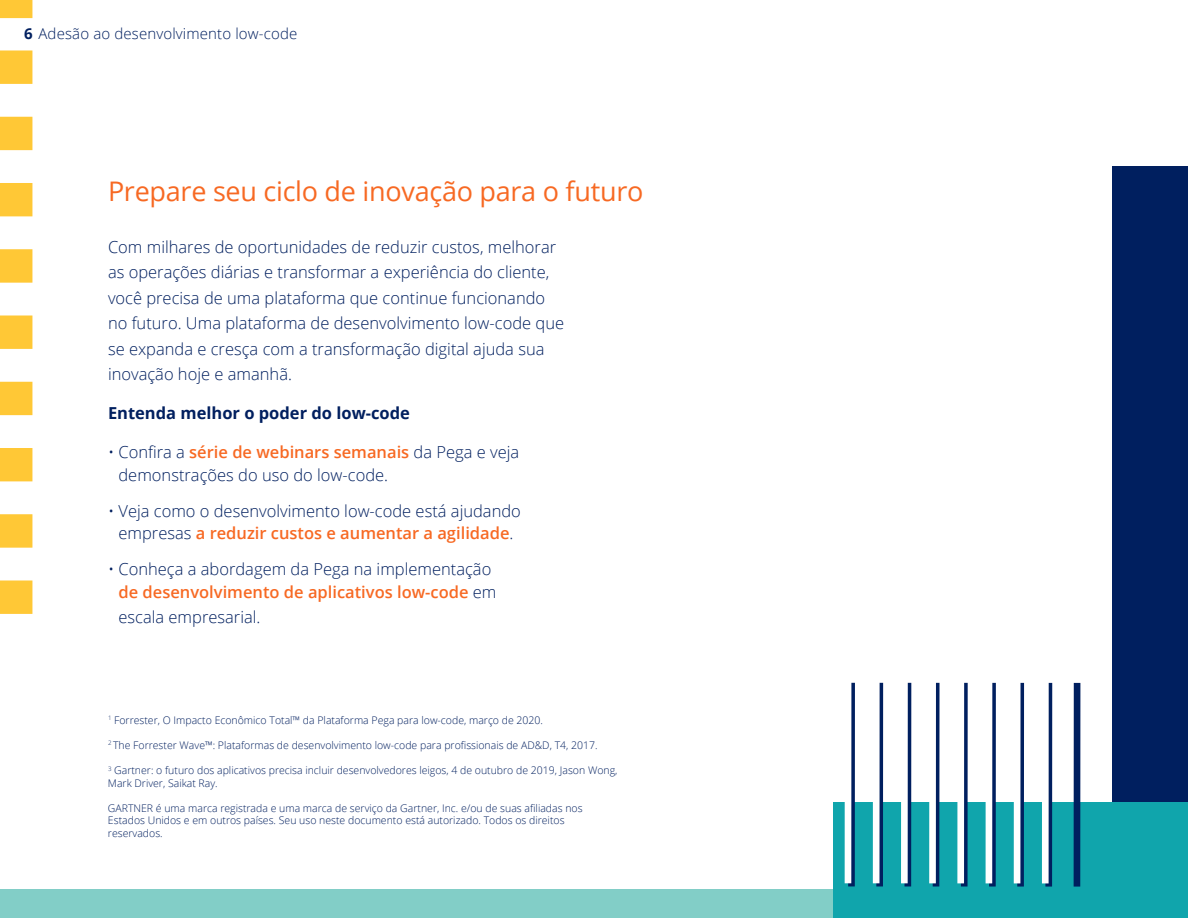
<style>
.page{position:relative;width:1188px;height:918px;background:#fff}
.page>*{position:absolute;margin:0;border:0;box-sizing:border-box;transform-origin:0 0}
.t1{font:27px "Open Sans";letter-spacing:-.01em;color:#f76923}
.t2{font:300 16.5px/25.5px "Open Sans";color:#001f5f}
.t3{font:700 16.5px "Open Sans";color:#001f5f}
.t4{font:300 15px "Open Sans";letter-spacing:.01em;color:#001f5f}
.t5{font:300 10.5px/12.6px "Open Sans";color:#001f5f}
.s1{font-weight:700}
.s2{font-weight:600;color:#f76923}
</style>
<div class="page">
<div style="left:0;top:890px;width:1188px;height:28px;background:#82cec7"></div>
<svg style="left:0;top:581px;width:32px;height:33px"></svg>
<svg style="left:0;top:382px;width:32px;height:33px"></svg>
<svg style="left:0;top:117px;width:32px;height:33px"></svg>
<svg style="left:0;top:514px;width:32px;height:34px"></svg>
<svg style="left:0;top:315px;width:32px;height:34px"></svg>
<svg style="left:0;top:50px;width:32px;height:34px"></svg>
<svg style="left:0;top:448px;width:32px;height:33px"></svg>
<svg style="left:0;top:183px;width:32px;height:33px"></svg>
<svg style="left:0;top:249px;width:32px;height:34px"></svg>
<svg style="left:0;top:0;width:32px;height:18px"></svg>
<div style="left:1112px;top:166px;width:76px;height:752px;background:#001f5f"></div>
<div style="left:834px;top:802px;width:354px;height:116px;background:#10a5ac"></div>
<svg style="left:1045px;top:683px;width:7px;height:204px"></svg>
<div style="left:1074px;top:683px;width:6px;height:204px;background:#001f5f"></div>
<svg style="left:845px;top:682px;width:10px;height:204px"></svg>
<svg style="left:873px;top:682px;width:10px;height:204px"></svg>
<svg style="left:901px;top:682px;width:10px;height:204px"></svg>
<svg style="left:929px;top:682px;width:11px;height:205px"></svg>
<svg style="left:957px;top:682px;width:11px;height:205px"></svg>
<svg style="left:986px;top:682px;width:10px;height:205px"></svg>
<svg style="left:1014px;top:682px;width:10px;height:205px"></svg>
<div style="left:1042px;top:592px;width:7px;height:291px;background:#fff"></div>
<p class="t4" style="left:24px;top:23px;width:275px"><span class="s1">6</span> Adesão ao desenvolvimento low-code</p>
<h1 class="t1" style="left:108px;top:173px;width:537px">Prepare seu ciclo de inovação para o futuro</h1>
<p class="t2" style="left:108px;top:234px;width:458px">Com milhares de oportunidades de reduzir custos, melhorar as operações diárias e transformar a experiência do cliente, você precisa de uma plataforma que continue funcionando no futuro. Uma plataforma de desenvolvimento low-code que se expanda e cresça com a transformação digital ajuda sua inovação hoje e amanhã.</p>
<p class="t3" style="left:108px;top:402px;width:304px">Entenda melhor o poder do low-code</p>
<p class="t2" style="left:118px;top:441px;width:402px;line-height:22.5px;text-indent:-10px">• Confira a <span class="s2">série de webinars semanais</span> da Pega e veja demonstrações do uso do low-code.</p>
<p class="t2" style="left:108px;top:499px;width:414px;line-height:22.5px;text-align:center">• Veja como o desenvolvimento low-code está ajudando empresas <span class="s2">a reduzir custos e aumentar a agilidade</span>.</p>
<p class="t2" style="left:119px;top:558px;width:380px;line-height:22.5px;text-indent:-10px">• Conheça a abordagem da Pega na implementação <span class="s2">de desenvolvimento de aplicativos low-code</span> em</p>
<p class="t2" style="left:119px;top:604px;width:143px">escala empresarial.</p>
<p class="t5" style="left:108px;top:713px;width:437px"><sup>1</sup> Forrester, O Impacto Econômico Total™ da Plataforma Pega para low-code, março de 2020.</p>
<p class="t5" style="left:108px;top:738px;width:491px"><sup>2</sup> The Forrester Wave™: Plataformas de desenvolvimento low-code para profissionais de AD&amp;D, T4, 2017.</p>
<p class="t5" style="left:108px;top:764px;width:511px"><sup>3</sup> Gartner: o futuro dos aplicativos precisa incluir desenvolvedores leigos, 4 de outubro de 2019, Jason Wong,<br>Mark Driver, Saikat Ray.</p>
<p class="t5" style="left:108px;top:801px;width:476px">GARTNER é uma marca registrada e uma marca de serviço da Gartner, Inc. e/ou de suas afiliadas nos<br>Estados Unidos e em outros países. Seu uso neste documento está autorizado. Todos os direitos reservados.</p>
</div>
